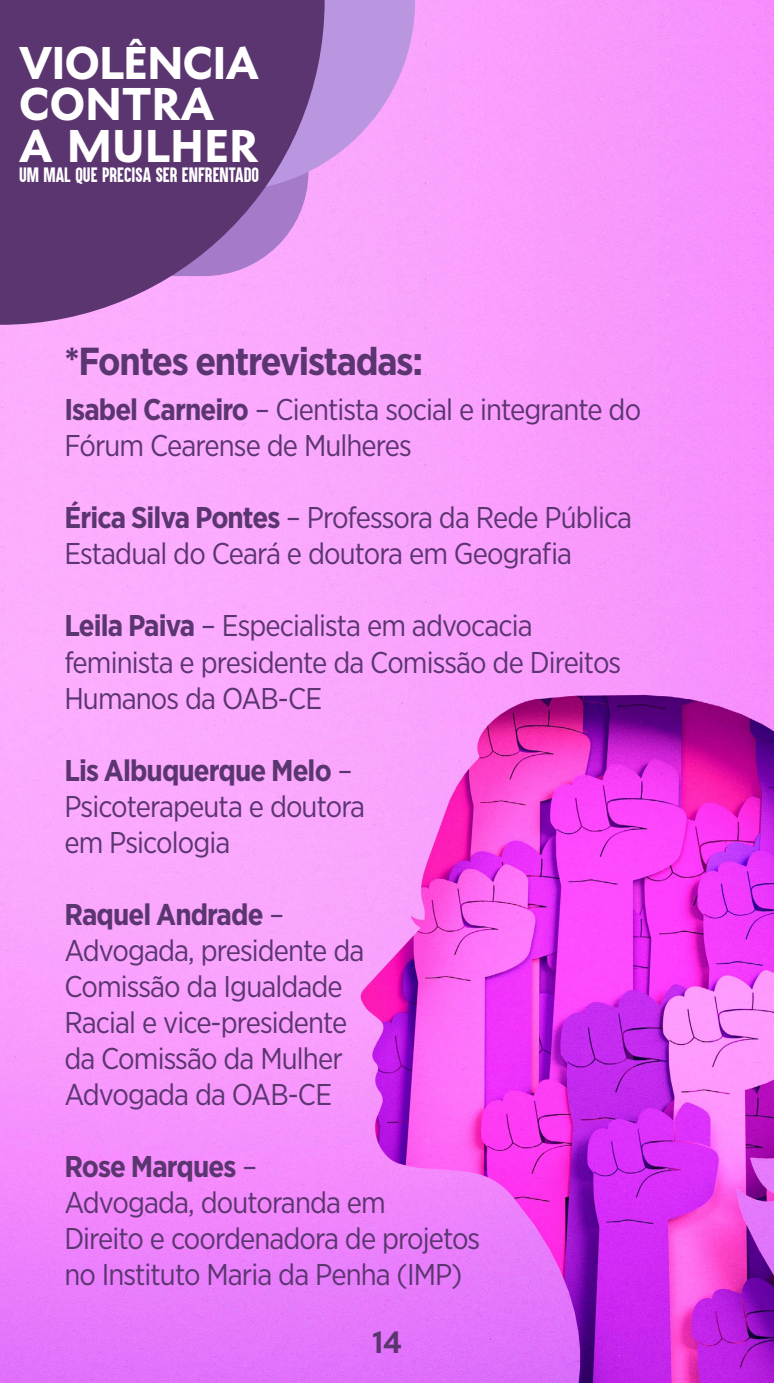
<style>
.page{position:relative;width:774px;height:1383px;background:#fff}
.page>*{position:absolute;margin:0;border:0;box-sizing:border-box;transform-origin:0 0}
.t1{font:900 41.4px/41.4px "Metro Nova Pro";color:#fff}
.t2{font:700 39px "Gotham Narrow";color:#5b3570}
.t3{font:30px/36px "Gotham Narrow";letter-spacing:-.03em;color:#5b3570}
.t4{font:500 27px "Keep Calm";color:#5b3570}
.t5{font:17.1px "Aku&Kamu";color:#fff}
.s1{font-weight:700}
</style>
<div class="page">
<img style="left:0;top:0;width:774px;height:1382px">
<svg style="left:325px;top:0;width:90px;height:276px;background:#de9ef0"></svg>
<svg style="left:0;top:0;width:325px;height:325px;background:#754988"></svg>
<h1 class="t1" style="left:19px;top:42px;width:242px">VIOLÊNCIA<br>CONTRA<br>A MULHER</h1>
<p class="t5" style="left:19px;top:164px;width:241px">UM MAL QUE PRECISA SER ENFRENTADO</p>
<h2 class="t2" style="left:64px;top:336px;width:360px">*Fontes entrevistadas:</h2>
<p class="t3" style="left:64px;top:391px;width:578px"><span class="s1">Isabel Carneiro</span> – Cientista social e integrante do<br>Fórum Cearense de M ulheres</p>
<p class="t3" style="left:64px;top:499px;width:569px"><span class="s1">Érica Silva Pontes</span> – Professora da Rede Pública<br>Estadual do Ceará e doutora em Geografia</p>
<p class="t3" style="left:64px;top:607px;width:558px"><span class="s1">Leila Paiva</span> – Especialista em advocacia feminista e presidente da Comissão de Direitos<br>H umanos da OAB-CE</p>
<p class="t3" style="left:64px;top:751px;width:302px"><span class="s1">Lis Albuquerque Melo</span> –<br>Psicoterapeuta e doutora em Psicologia</p>
<p class="t3" style="left:64px;top:895px;width:302px"><span class="s1">Raquel Andrade</span> –<br>Advogada, presidente da<br>Comissão da Igualdade<br>Racial e vice-presidente da Comissão da M ulher<br>Advogada da OAB-CE</p>
<p class="t3" style="left:64px;top:1147px;width:418px"><span class="s1">Rose Marques</span> –<br>Advogada, doutoranda em<br>Direito e coordenadora de projetos no I nstituto Maria da Penha (IMP)</p>
<p class="t4" style="left:372px;top:1319px;width:31px">14</p>
</div>
